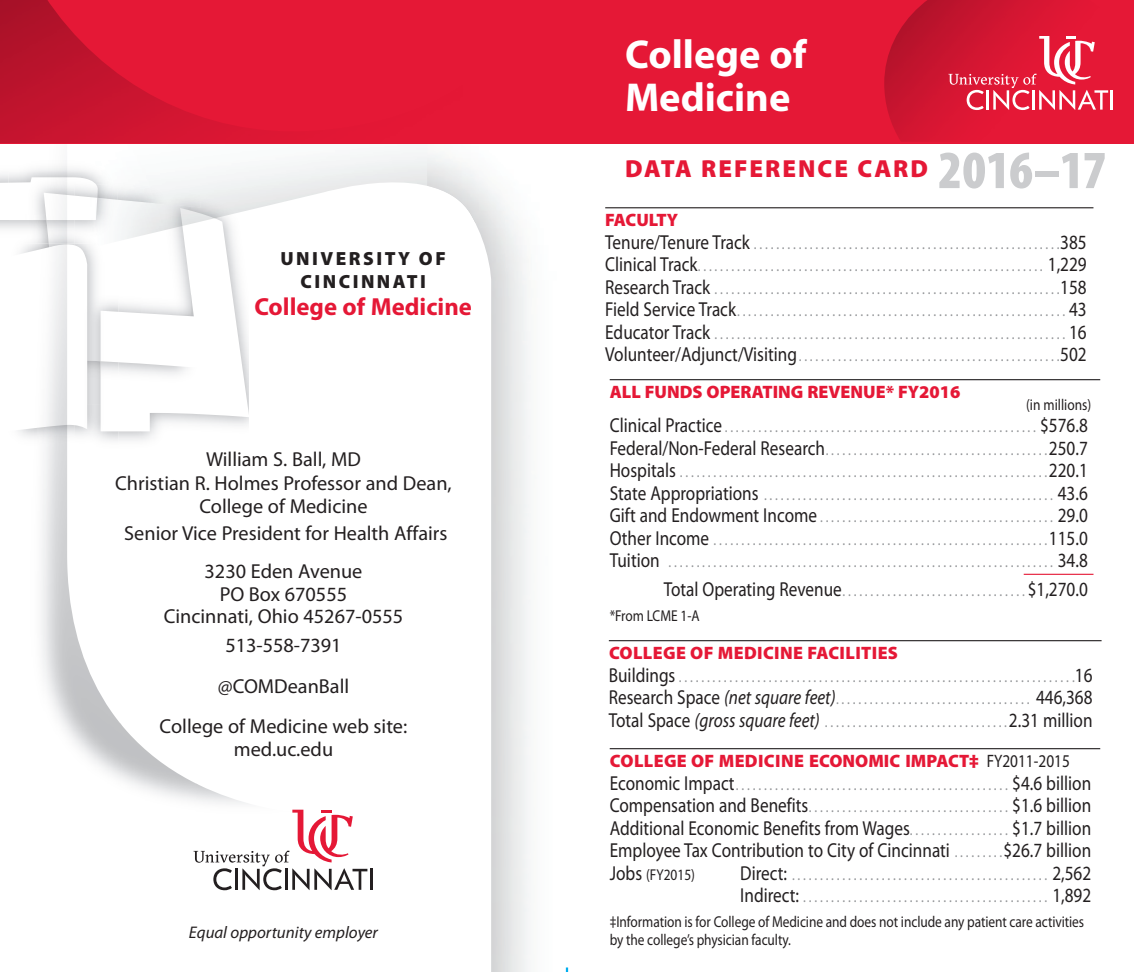
<style>
.page{position:relative;width:1134px;height:972px;background:#fff}
.page>*{position:absolute;margin:0;border:0;box-sizing:border-box;transform-origin:0 0}
.t1{font:900 condensed 54px "Myriad Pro";letter-spacing:-.01em;color:#cbccce}
.t2{font:700 40.5px/42.8px "Myriad Pro";color:#fff}
.t3{font:700 24.75px "Myriad Pro";color:#e51836}
.t4{font:900 24.75px "Myriad Pro";letter-spacing:.08em;color:#e51836}
.t5{font:20.25px/22.5px "Myriad Pro";color:#231f20;text-align:center}
.t6{font:20.25px "Myriad Pro";color:#231f20;scale:.85 1}
.t7{font:900 19.12px/22.5px "Myriad Pro";letter-spacing:.13em;color:#231f20;text-align:center}
.t8{font:900 18px "Myriad Pro";color:#e51836}
.t9{font:900 18px "Myriad Pro";letter-spacing:.02em;color:#e51836}
.t10{font:italic 16.88px "Myriad Pro";color:#231f20}
.t11{font:15.75px "Myriad Pro";color:#939598;scale:.85 1}
.t12{font:15.75px/18px "Myriad Pro";letter-spacing:-.005em;color:#231f20;scale:.85 1}
.s1{font-size:20.25px;color:#231f20}
.s2{font-style:italic;font-size:20.25px;color:#231f20}
.s3{font-weight:400;color:#231f20}
.s4{font-size:15.75px;color:#939598}
.s5{font-size:20.25px}
</style>
<div class="page">
<img style="left:141px;top:277px;width:50px;height:38px">
<img style="left:230px;top:277px;width:19px;height:87px">
<img style="left:191px;top:295px;width:3px;height:21px">
<svg style="left:174px;top:315px;width:17px;height:1px"></svg>
<img style="left:241px;top:364px;width:8px;height:62px">
<img style="left:121px;top:143px;width:306px;height:134px">
<img style="left:427px;top:143px;width:211px;height:829px">
<img style="left:0;top:143px;width:121px;height:635px">
<img style="left:120px;top:723px;width:77px;height:129px">
<img style="left:196px;top:784px;width:52px;height:26px">
<hr style="left:610px;top:379px;width:490px;height:1px;background:#231f20">
<hr style="left:1024px;top:574px;width:70px;height:1px;background:#e51836">
<hr style="left:605px;top:207px;width:488px;height:1px;background:#231f20">
<hr style="left:609px;top:640px;width:493px;height:1px;background:#231f20">
<hr style="left:610px;top:748px;width:490px;height:1px;background:#231f20">
<hr style="left:370px;top:869px;width:3px;height:21px;background:#231f20">
<svg style="left:194px;top:810px;width:173px;height:80px"></svg>
<div style="left:0;top:0;width:1134px;height:143px;background:#e51836"></div>
<img style="left:884px;top:0;width:227px;height:142px">
<hr style="left:1111px;top:90px;width:2px;height:20px;background:#fff">
<svg style="left:948px;top:36px;width:160px;height:74px"></svg>
<p class="t7" style="left:280px;top:248px;width:167px">UNIVERSITY OF<br>CINCINNATI</p>
<p class="t3" style="left:254px;top:293px;width:219px">College of Medicine</p>
<p class="t5" style="left:206px;top:448px;width:156px">William S. Ball, MD</p>
<p class="t5" style="left:115px;top:473px;width:338px">Christian R. Holmes Professor and Dean,<br>College of Medicine</p>
<p class="t5" style="left:124px;top:522px;width:325px">Senior Vice President for Health Affairs</p>
<p class="t5" style="left:205px;top:560px;width:159px">3230 Eden Avenue</p>
<p class="t5" style="left:220px;top:583px;width:129px">PO Box 670555</p>
<p class="t5" style="left:164px;top:605px;width:241px">Cincinnati, Ohio 45267-0555</p>
<p class="t5" style="left:225px;top:635px;width:118px">513-558-7391</p>
<p class="t5" style="left:218px;top:675px;width:133px">@COMDeanBall</p>
<p class="t5" style="left:160px;top:716px;width:249px">College of Medicine web site:</p>
<p class="t5" style="left:234px;top:738px;width:101px">med.uc.edu</p>
<p class="t10" style="left:189px;top:923px;width:191px">Equal opportunity employer</p>
<p class="t2" style="left:625px;top:34px;width:183px">College of<br>Medicine</p>
<p class="t4" style="left:625px;top:155px;width:305px">DATA REFERENCE CARD</p>
<p class="t1" style="left:938px;top:140px;width:170px">2016–17</p>
<p class="t8" style="left:605px;top:210px;width:74px">FACULTY</p>
<p class="t11" style="left:605px;top:235px;width:568px"><span class="s1">Tenure/Tenure Track</span> . . . . . . . . . . . . . . . . . . . . . . . . . . . . . . . . . . . . . . . . . . . . . . . . . . . . . . <span class="s1">385</span></p>
<p class="t11" style="left:605px;top:257px;width:568px"><span class="s1">Clinical Track</span> . . . . . . . . . . . . . . . . . . . . . . . . . . . . . . . . . . . . . . . . . . . . . . . . . . . . . . . . . . . . . . <span class="s1">1,229</span></p>
<p class="t11" style="left:605px;top:280px;width:568px"><span class="s1">Research Track</span> . . . . . . . . . . . . . . . . . . . . . . . . . . . . . . . . . . . . . . . . . . . . . . . . . . . . . . . . . . . . . <span class="s1">158</span></p>
<p class="t11" style="left:605px;top:302px;width:568px"><span class="s1">Field Service Track</span> . . . . . . . . . . . . . . . . . . . . . . . . . . . . . . . . . . . . . . . . . . . . . . . . . . . . . . . . . . . <span class="s1">43</span></p>
<p class="t11" style="left:605px;top:325px;width:568px"><span class="s1">Educator Track</span> . . . . . . . . . . . . . . . . . . . . . . . . . . . . . . . . . . . . . . . . . . . . . . . . . . . . . . . . . . . . . . . <span class="s1">16</span></p>
<p class="t11" style="left:605px;top:347px;width:568px"><span class="s1">Volunteer/Adjunct/Visiting</span> . . . . . . . . . . . . . . . . . . . . . . . . . . . . . . . . . . . . . . . . . . . . . . <span class="s1">502</span></p>
<p class="t8" style="left:610px;top:382px;width:352px">ALL FUNDS OPERATING REVENUE* FY2016</p>
<p class="t12" style="left:1026px;top:396px;width:78px">(in millions)</p>
<p class="t11" style="left:610px;top:418px;width:564px"><span class="s1">Clinical Practice</span>........................................................<span class="s1">$576.8</span></p>
<p class="t11" style="left:610px;top:441px;width:564px"><span class="s1">Federal/Non-Federal Research</span> . . . . . . . . . . . . . . . . . . . . . . . . . . . . . . . . . . . . . . . <span class="s1">250.7</span></p>
<p class="t11" style="left:610px;top:463px;width:564px"><span class="s1">Hospitals</span> . . . . . . . . . . . . . . . . . . . . . . . . . . . . . . . . . . . . . . . . . . . . . . . . . . . . . . . . . . . . . . . . . <span class="s1">220.1</span></p>
<p class="t11" style="left:610px;top:486px;width:564px"><span class="s1">State Appropriations</span> . . . . . . . . . . . . . . . . . . . . . . . . . . . . . . . . . . . . . . . . . . . . . . . . . . . . <span class="s1">43.6</span></p>
<p class="t11" style="left:610px;top:508px;width:564px"><span class="s1">Gift and Endowment Income</span> . . . . . . . . . . . . . . . . . . . . . . . . . . . . . . . . . . . . . . . . . . <span class="s1">29.0</span></p>
<p class="t11" style="left:610px;top:531px;width:564px"><span class="s1">Other Income</span> . . . . . . . . . . . . . . . . . . . . . . . . . . . . . . . . . . . . . . . . . . . . . . . . . . . . . . . . . . . <span class="s1">115.0</span></p>
<p class="t11" style="left:610px;top:553px;width:564px"><span class="s1">Tuition</span> . . . . . . . . . . . . . . . . . . . . . . . . . . . . . . . . . . . . . . . . . . . . . . . . . . . . . . . . . . . . . . . . . . . . . <span class="s1">34.8</span></p>
<p class="t11" style="left:664px;top:582px;width:500px"><span class="s1">Total Operating Revenue</span> . . . . . . . . . . . . . . . . . . . . . . . . . . . . . . . . . <span class="s1">$1,270.0</span></p>
<p class="t12" style="left:610px;top:607px;width:107px">*From LCME 1-A</p>
<p class="t9" style="left:609px;top:643px;width:291px">COLLEGE OF MEDICINE FACILITIES</p>
<p class="t11" style="left:609px;top:668px;width:571px"><span class="s1">Buildings</span> . . . . . . . . . . . . . . . . . . . . . . . . . . . . . . . . . . . . . . . . . . . . . . . . . . . . . . . . . . . . . . . . . . . . . . .<span class="s1">16</span></p>
<p class="t11" style="left:609px;top:690px;width:571px"><span class="s1">Research Space</span> <span class="s2">(net square feet)</span> . . . . . . . . . . . . . . . . . . . . . . . . . . . . . . . . . . <span class="s1">446,368</span></p>
<p class="t11" style="left:609px;top:713px;width:571px"><span class="s1">Total Space</span> <span class="s2">(gross square feet)</span> . . . . . . . . . . . . . . . . . . . . . . . . . . . . . . . . <span class="s1">2.31 million</span></p>
<p class="t8" style="left:610px;top:751px;width:462px">COLLEGE OF MEDICINE ECONOMIC IMPACT‡ <span class="s3">FY2011-2015</span></p>
<p class="t11" style="left:610px;top:776px;width:568px"><span class="s1">Economic Impact</span> . . . . . . . . . . . . . . . . . . . . . . . . . . . . . . . . . . . . . . . . . . . . . . . . . <span class="s1">$4.6 billion</span></p>
<p class="t11" style="left:610px;top:798px;width:568px"><span class="s1">Compensation and Benefits</span> . . . . . . . . . . . . . . . . . . . . . . . . . . . . . . . . . . . . <span class="s1">$1.6 billion</span></p>
<p class="t6" style="left:610px;top:817px;width:568px">Additional Economic Benefits from Wages <span class="s4">. . . . . . . . . . . . . . . . . .</span> $1.7 billion</p>
<p class="t6" style="left:610px;top:839px;width:568px">Employee Tax Contribution to City of Cincinnati <span class="s4">. . . . . . . .</span> $26.7 billion</p>
<p class="t12" style="left:610px;top:866px;width:102px"><span class="s5">Jobs</span> (FY2015)</p>
<p class="t11" style="left:740px;top:866px;width:414px"><span class="s1">Direct:</span> . . . . . . . . . . . . . . . . . . . . . . . . . . . . . . . . . . . . . . . . . . . . . . <span class="s1">2,562</span></p>
<p class="t11" style="left:740px;top:888px;width:414px"><span class="s1">Indirect:</span> . . . . . . . . . . . . . . . . . . . . . . . . . . . . . . . . . . . . . . . . . . . . <span class="s1">1,892</span></p>
<p class="t12" style="left:610px;top:913px;width:560px">‡Information is for College of Medicine and does not include any patient care activities by the college’s physician faculty.</p>
</div>
